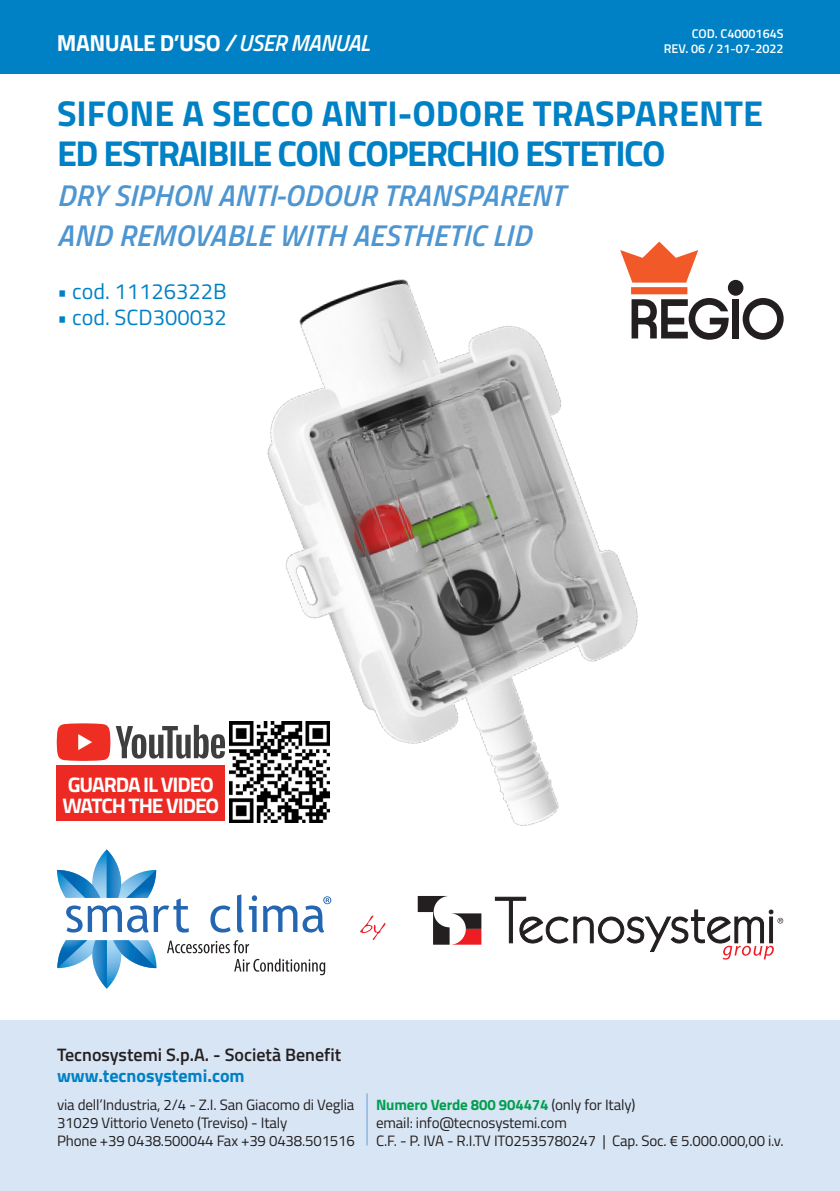
<style>
.page{position:relative;width:840px;height:1191px;background:#fff}
.page>*{position:absolute;margin:0;border:0;box-sizing:border-box;transform-origin:0 0}
.t1{font:700 36px "Titillium Web";color:#0081c5}
.t2{font:700 36px "Titillium Web";letter-spacing:-.04em;color:#0081c5}
.t3{font:italic 600 30px "Titillium Web";letter-spacing:.01em;color:#4e96d1}
.t4{font:700 23.2px "Titillium Web";letter-spacing:-.02em;color:#fff}
.t5{font:22px "Titillium Web";color:#0081c5}
.t6{font:700 21px "Titillium Web";letter-spacing:-.05em;color:#fff}
.t7{font:600 18px "Titillium Web";color:#231f20}
.t8{font:700 18px "Titillium Web";color:#0081c5}
.t9{font:15px/18px "Titillium Web";letter-spacing:-.01em;color:#231f20}
.t10{font:600 12.6px "Titillium Web";color:#fff}
.s1{font-weight:600;font-style:italic}
.s2{font-weight:700;color:#009f4f}
</style>
<div class="page">
<img style="left:56px;top:279px;width:728px;height:697px">
<div style="left:0;top:1020px;width:839px;height:171px;background:#d8e5f4"></div>
<div style="left:0;top:0;width:839px;height:74px;background:#0081c5"></div>
<svg style="left:360px;top:915px;width:25px;height:25px"></svg>
<svg style="left:417px;top:896px;width:64px;height:48px"></svg>
<svg style="left:494px;top:897px;width:288px;height:62px"></svg>
<svg style="left:57px;top:849px;width:132px;height:84px"></svg>
<svg style="left:210px;top:905px;width:20px;height:27px"></svg>
<svg style="left:237px;top:894px;width:20px;height:38px"></svg>
<svg style="left:263px;top:896px;width:68px;height:36px"></svg>
<svg style="left:57px;top:940px;width:99px;height:48px"></svg>
<svg style="left:167px;top:940px;width:158px;height:35px"></svg>
<hr style="left:366px;top:1093px;width:1px;height:52px;background:#8ab2de">
<div style="left:732px;top:299px;width:6px;height:39px;background:#231f20"></div>
<svg style="left:742px;top:298px;width:41px;height:42px"></svg>
<svg style="left:619px;top:241px;width:109px;height:99px"></svg>
<div style="left:727px;top:280px;width:16px;height:16px;background:#231f20;border-radius:50%"></div>
<div style="left:57px;top:765px;width:168px;height:56px;background:#ec2a23"></div>
<img style="left:229px;top:722px;width:100px;height:100px">
<svg style="left:57px;top:723px;width:53px;height:38px;background:#ef463c"></svg>
<svg style="left:116px;top:725px;width:109px;height:33px"></svg>
<p class="t4" style="left:57px;top:25px;width:314px">MANUALE D’USO <span class="s1">/ USER MANUAL</span></p>
<p class="t10" style="left:691px;top:24px;width:93px">COD. C4000164S</p>
<p class="t10" style="left:663px;top:39px;width:121px">REV. 06 / 21-07-2022</p>
<p class="t1" style="left:57px;top:86px;width:707px">SIFONE A SECCO ANTI-ODORE TRASPARENTE</p>
<p class="t2" style="left:57px;top:126px;width:609px">ED ESTRAIBILE CON COPERCHIO ESTETICO</p>
<p class="t3" style="left:57px;top:172px;width:508px">DRY SIPHON ANTI-ODOUR TRANSPARENT</p>
<p class="t3" style="left:57px;top:212px;width:475px">AND REMOVABLE WITH AESTHETIC LID</p>
<p class="t5" style="left:57px;top:275px;width:171px">• cod. 11126322B</p>
<p class="t5" style="left:57px;top:301px;width:171px">• cod. SCD300032</p>
<p class="t6" style="left:68px;top:768px;width:148px">GUARDA IL VIDEO</p>
<p class="t6" style="left:62px;top:790px;width:158px">WATCH THE VIDEO</p>
<p class="t7" style="left:57px;top:1041px;width:286px">Tecnosystemi S.p.A. - Società Benefit</p>
<p class="t8" style="left:57px;top:1062px;width:189px">www.tecnosystemi.com</p>
<p class="t9" style="left:57px;top:1095px;width:299px">via dell’Industria, 2/4 - Z.I. San Giacomo di Veglia</p>
<p class="t9" style="left:57px;top:1113px;width:232px">31029 Vittorio Veneto (Treviso) - Italy</p>
<p class="t9" style="left:57px;top:1131px;width:299px">Phone +39 0438.500044 Fax +39 0438.501516</p>
<p class="t9" style="left:376px;top:1095px;width:409px"><span class="s2">Numero Verde 800 904474</span> (only for Italy)<br>email: info@tecnosystemi.com<br>C.F. - P. IVA - R.I.TV IT02535780247 | Cap. Soc. € 5.000.000,00 i.v.</p>
</div>
